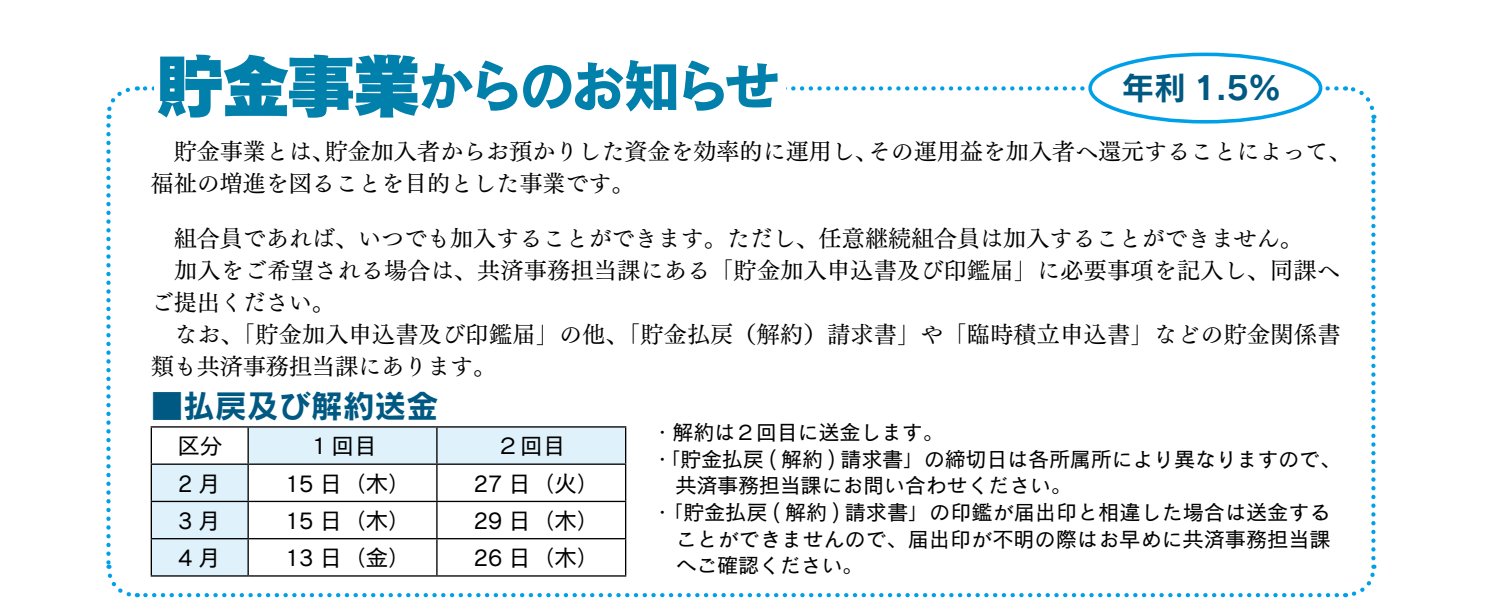
<style>
.page{position:relative;width:1489px;height:615px;background:#fff}
.page>*{position:absolute;margin:0;border:0;box-sizing:border-box;transform-origin:0 0}
.t1{font:58.75px "Cezanne Pro N B";letter-spacing:-.125em;color:#0080ab}
.t2{font:32px "Rodin Pro N B";color:#005982}
.t3{font:23px/32px "Tsuku Min Pr 6 N M";color:#000}
.t4{font:23px "Cezanne Pro N M";color:#000}
.t5{font:21.25px "Cezanne Pro N M";letter-spacing:-.02em;color:#000}
.s1{font-family:"Cezanne Pro N EB";font-size:71.75px}
</style>
<div class="page">
<svg style="left:106px;top:125px;width:32px;height:473px"></svg>
<svg style="left:145px;top:564px;width:1232px;height:34px"></svg>
<svg style="left:1344px;top:86px;width:33px;height:471px"></svg>
<svg style="left:106px;top:84px;width:1230px;height:35px"></svg>
<svg style="left:152px;top:427px;width:473px;height:147px"></svg>
<hr style="left:151px;top:426px;width:97px;height:1px;background:#000">
<hr style="left:151px;top:427px;width:1px;height:36px;background:#000">
<hr style="left:248px;top:426px;width:189px;height:1px;background:#000">
<hr style="left:247px;top:427px;width:2px;height:36px;background:#000">
<hr style="left:437px;top:426px;width:189px;height:1px;background:#000">
<hr style="left:436px;top:427px;width:1px;height:36px;background:#000">
<hr style="left:625px;top:427px;width:1px;height:36px;background:#000">
<hr style="left:151px;top:463px;width:97px;height:1px;background:#000">
<hr style="left:151px;top:464px;width:1px;height:36px;background:#000">
<hr style="left:248px;top:463px;width:189px;height:1px;background:#000">
<hr style="left:247px;top:464px;width:2px;height:36px;background:#000">
<hr style="left:437px;top:463px;width:189px;height:1px;background:#000">
<hr style="left:436px;top:464px;width:1px;height:36px;background:#000">
<hr style="left:625px;top:464px;width:1px;height:36px;background:#000">
<hr style="left:151px;top:500px;width:97px;height:1px;background:#000">
<hr style="left:151px;top:501px;width:1px;height:36px;background:#000">
<hr style="left:248px;top:500px;width:189px;height:1px;background:#000">
<hr style="left:247px;top:501px;width:2px;height:36px;background:#000">
<hr style="left:437px;top:500px;width:189px;height:1px;background:#000">
<hr style="left:436px;top:501px;width:1px;height:36px;background:#000">
<hr style="left:625px;top:501px;width:1px;height:36px;background:#000">
<hr style="left:151px;top:537px;width:97px;height:2px;background:#000">
<hr style="left:151px;top:539px;width:1px;height:35px;background:#000">
<hr style="left:248px;top:537px;width:189px;height:2px;background:#000">
<hr style="left:247px;top:539px;width:2px;height:35px;background:#000">
<hr style="left:437px;top:537px;width:189px;height:2px;background:#000">
<hr style="left:436px;top:539px;width:1px;height:35px;background:#000">
<hr style="left:625px;top:539px;width:1px;height:35px;background:#000">
<hr style="left:151px;top:574px;width:97px;height:2px;background:#000">
<hr style="left:248px;top:574px;width:189px;height:2px;background:#000">
<hr style="left:437px;top:574px;width:189px;height:2px;background:#000">
<div style="left:154px;top:49px;width:632px;height:75px;background:#fff"></div>
<div style="left:1090px;top:54px;width:230px;height:68px;background:#fff;border-radius:50%"></div>
<div style="left:1088px;top:53px;width:234px;height:70px;border:4px solid #00a0e9;border-radius:50%"></div>
<h1 class="t1" style="left:154px;top:48px;width:628px"><span class="s1">貯金事業</span>からのお知らせ</h1>
<h2 class="t2" style="left:1121px;top:67px;width:160px">年利 1.5％</h2>
<p class="t3" style="left:151px;top:133px;width:1202px">　貯金事業とは、貯金加入者からお預かりした資金を効率的に運用し、その運用益を加入者へ還元することによって、福祉の増進を図ることを目的とした事業です。</p>
<p class="t3" style="left:151px;top:219px;width:1191px">　組合員であれば、いつでも加入することができます。ただし、任意継続組合員は加入することができません。<br>　加入をご希望される場合は、共済事務担当課にある「貯金加入申込書及び印鑑届」に必要事項を記入し、同課へご提出ください。<br>　なお、「貯金加入申込書及び印鑑届」の他、「貯金払戻（解約）請求書」や「臨時積立申込書」などの貯金関係書類も共済事務担当課にあります。</p>
<h2 class="t2" style="left:151px;top:384px;width:289px">■払戻及び解約送金</h2>
<p class="t4" style="left:177px;top:431px;width:48px">区分</p>
<p class="t4" style="left:308px;top:431px;width:71px">１回目</p>
<p class="t4" style="left:496px;top:431px;width:71px">２回目</p>
<p class="t4" style="left:178px;top:468px;width:45px">2月</p>
<p class="t4" style="left:285px;top:468px;width:128px">15 日（木）</p>
<p class="t4" style="left:474px;top:468px;width:128px">27 日（火）</p>
<p class="t4" style="left:178px;top:505px;width:45px">3月</p>
<p class="t4" style="left:285px;top:505px;width:128px">15 日（木）</p>
<p class="t4" style="left:474px;top:505px;width:128px">29 日（木）</p>
<p class="t4" style="left:178px;top:542px;width:45px">4月</p>
<p class="t4" style="left:285px;top:542px;width:128px">13 日（金）</p>
<p class="t4" style="left:474px;top:542px;width:128px">26 日（木）</p>
<p class="t5" style="left:651px;top:418px;width:294px">・解約は２回目に送金します。</p>
<p class="t5" style="left:651px;top:445px;width:691px">・「貯金払戻 ( 解約 ) 請求書」の締切日は各所属所により異なりますので、</p>
<p class="t5" style="left:675px;top:472px;width:398px">共済事務担当課にお問い合わせください。</p>
<p class="t5" style="left:651px;top:498px;width:680px">・「貯金払戻 ( 解約 ) 請求書」の印鑑が届出印と相違した場合は送金する</p>
<p class="t5" style="left:675px;top:525px;width:656px">ことができませんので、届出印が不明の際はお早めに共済事務担当課</p>
<p class="t5" style="left:675px;top:551px;width:189px">へご確認ください。</p>
</div>
